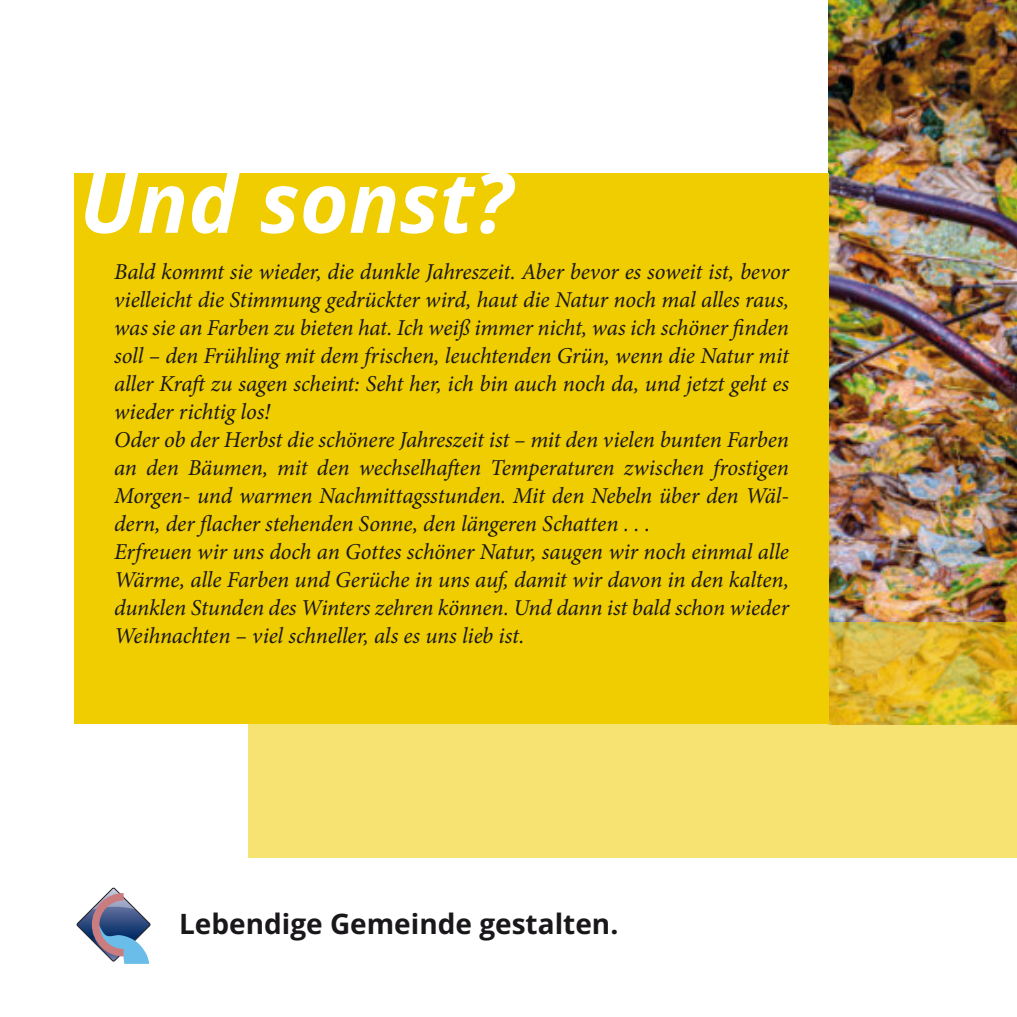
<style>
.page{position:relative;width:1017px;height:1017px;background:#fff}
.page>*{position:absolute;margin:0;border:0;box-sizing:border-box;transform-origin:0 0}
.t1{font:italic 700 84px "Open Sans";color:#fff}
.t2{font:700 28px "Open Sans";color:#1a171b}
.t3{font:italic 22.75px/28px "Minion Pro";letter-spacing:-.005em;color:#1a171b}
</style>
<div class="page">
<svg style="left:77px;top:888px;width:74px;height:76px"></svg>
<img style="left:829px;top:0;width:188px;height:623px">
<div style="left:249px;top:623px;width:768px;height:235px;background:#efcd00;opacity:.56"></div>
<div style="left:74px;top:174px;width:755px;height:550px;background:#efcd00"></div>
<h1 class="t1" style="left:79px;top:143px;width:434px">Und sonst?</h1>
<p class="t3" style="left:114px;top:260px;width:676px">Bald kommt sie wieder, die dunkle Jahreszeit. Aber bevor es soweit ist, bevor vielleicht die Stimmung gedrückter wird, haut die Natur noch mal alles raus, was sie an Farben zu bieten hat. Ich weiß immer nicht, was ich schöner finden soll – den Frühling mit dem frischen, leuchtenden Grün, wenn die Natur mit aller Kraft zu sagen scheint: Seht her, ich bin auch noch da, und jetzt geht es wieder richtig los!<br>Oder ob der Herbst die schönere Jahreszeit ist – mit den vielen bunten Farben an den Bäumen, mit den wechselhaften Temperaturen zwischen frostigen Morgen- und warmen Nachmittagsstunden. Mit den Nebeln über den Wäl&shy;dern, der flacher stehenden Sonne, den längeren Schatten . . .<br>Erfreuen wir uns doch an Gottes schöner Natur, saugen wir noch einmal alle Wärme, alle Farben und Gerüche in uns auf, damit wir davon in den kalten, dunklen Stunden des Winters zehren können. Und dann ist bald schon wieder Weihnachten – viel schneller, als es uns lieb ist.</p>
<p class="t2" style="left:179px;top:904px;width:441px">Lebendige Gemeinde gestalten.</p>
</div>
